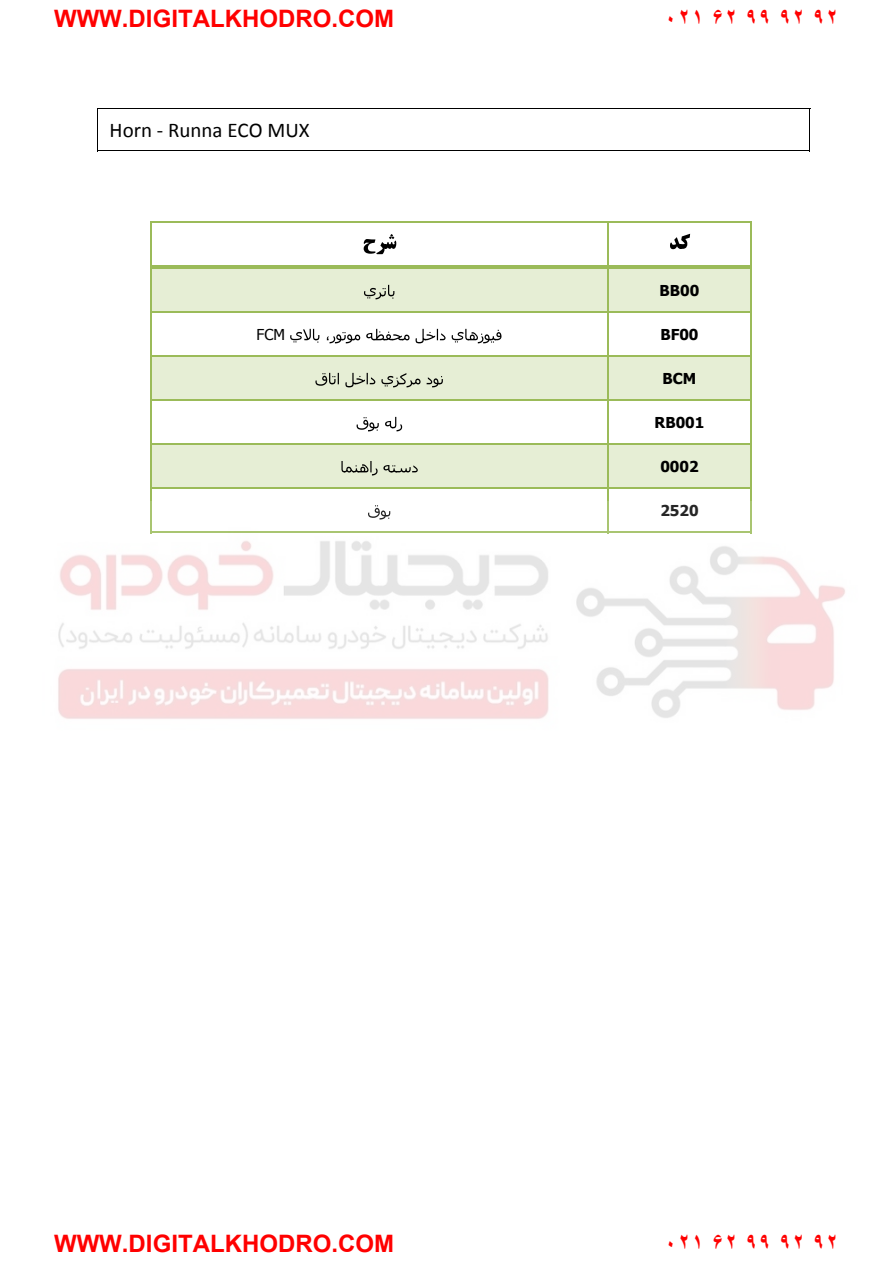
<style>
.page{position:relative;width:893px;height:1263px;background:#fff}
.page>*{position:absolute;margin:0;border:0;box-sizing:border-box;transform-origin:0 0}
.t1{font:700 24px "Arial";color:#f00}
.t2{font:21px "Calibri";color:#000}
.t3{font:700 15px "Tahoma";color:#000}
.t4{font:15px "Tahoma";color:#000}
</style>
<div class="page">
<hr style="left:97px;top:108px;width:713px;height:1px;background:#000">
<hr style="left:97px;top:109px;width:1px;height:42px;background:#000">
<hr style="left:97px;top:151px;width:542px;height:1px;background:#000">
<hr style="left:640px;top:151px;width:169px;height:1px;background:#000">
<hr style="left:809px;top:109px;width:1px;height:42px;background:#000">
<svg style="left:670px;top:234px;width:20px;height:15px"></svg>
<svg style="left:364px;top:234px;width:32px;height:20px"></svg>
<hr style="left:150px;top:222px;width:457px;height:1px;background:#9bbb59">
<hr style="left:609px;top:222px;width:141px;height:1px;background:#9bbb59">
<hr style="left:150px;top:223px;width:1px;height:43px;background:#9bbb59">
<hr style="left:607px;top:223px;width:2px;height:43px;background:#9bbb59">
<hr style="left:750px;top:223px;width:1px;height:43px;background:#9bbb59">
<div style="left:609px;top:269px;width:141px;height:43px;background:#e6eed5"></div>
<div style="left:151px;top:269px;width:456px;height:43px;background:#e6eed5"></div>
<svg style="left:364px;top:285px;width:30px;height:14px"></svg>
<hr style="left:151px;top:266px;width:456px;height:3px;background:#9bbb59">
<hr style="left:607px;top:266px;width:143px;height:3px;background:#9bbb59">
<hr style="left:150px;top:269px;width:1px;height:43px;background:#9bbb59">
<hr style="left:607px;top:269px;width:2px;height:43px;background:#9bbb59">
<hr style="left:750px;top:269px;width:1px;height:43px;background:#9bbb59">
<svg style="left:290px;top:329px;width:29px;height:14px"></svg>
<svg style="left:327px;top:332px;width:33px;height:11px"></svg>
<svg style="left:366px;top:329px;width:43px;height:11px"></svg>
<svg style="left:415px;top:329px;width:30px;height:14px"></svg>
<svg style="left:452px;top:329px;width:49px;height:14px"></svg>
<hr style="left:151px;top:312px;width:456px;height:1px;background:#9bbb59">
<hr style="left:609px;top:312px;width:141px;height:1px;background:#9bbb59">
<hr style="left:150px;top:313px;width:1px;height:43px;background:#9bbb59">
<hr style="left:607px;top:313px;width:2px;height:43px;background:#9bbb59">
<hr style="left:750px;top:313px;width:1px;height:43px;background:#9bbb59">
<div style="left:609px;top:357px;width:141px;height:43px;background:#e6eed5"></div>
<div style="left:151px;top:357px;width:456px;height:43px;background:#e6eed5"></div>
<svg style="left:427px;top:376px;width:16px;height:11px"></svg>
<svg style="left:381px;top:373px;width:39px;height:14px"></svg>
<svg style="left:345px;top:373px;width:30px;height:14px"></svg>
<svg style="left:315px;top:373px;width:24px;height:13px"></svg>
<hr style="left:151px;top:356px;width:456px;height:1px;background:#9bbb59">
<hr style="left:609px;top:356px;width:141px;height:1px;background:#9bbb59">
<hr style="left:150px;top:357px;width:1px;height:43px;background:#9bbb59">
<hr style="left:607px;top:357px;width:2px;height:43px;background:#9bbb59">
<hr style="left:750px;top:357px;width:1px;height:43px;background:#9bbb59">
<svg style="left:357px;top:417px;width:22px;height:14px"></svg>
<svg style="left:385px;top:417px;width:17px;height:14px"></svg>
<hr style="left:151px;top:400px;width:456px;height:1px;background:#9bbb59">
<hr style="left:609px;top:400px;width:141px;height:1px;background:#9bbb59">
<hr style="left:150px;top:401px;width:1px;height:43px;background:#9bbb59">
<hr style="left:607px;top:401px;width:2px;height:43px;background:#9bbb59">
<hr style="left:750px;top:401px;width:1px;height:43px;background:#9bbb59">
<div style="left:609px;top:445px;width:141px;height:43px;background:#e6eed5"></div>
<div style="left:151px;top:445px;width:456px;height:43px;background:#e6eed5"></div>
<svg style="left:341px;top:461px;width:77px;height:15px"></svg>
<hr style="left:151px;top:444px;width:456px;height:1px;background:#9bbb59">
<hr style="left:609px;top:444px;width:141px;height:1px;background:#9bbb59">
<hr style="left:150px;top:445px;width:1px;height:43px;background:#9bbb59">
<hr style="left:607px;top:445px;width:2px;height:43px;background:#9bbb59">
<hr style="left:750px;top:445px;width:1px;height:43px;background:#9bbb59">
<hr style="left:151px;top:488px;width:456px;height:1px;background:#9bbb59">
<hr style="left:609px;top:488px;width:141px;height:1px;background:#9bbb59">
<hr style="left:150px;top:489px;width:1px;height:44px;background:#9bbb59">
<hr style="left:607px;top:489px;width:2px;height:44px;background:#9bbb59">
<hr style="left:750px;top:489px;width:1px;height:44px;background:#9bbb59">
<img style="left:58px;top:501px;width:787px;height:218px">
<p class="t1" style="left:54px;top:2px;width:341px">WWW.DIGITALKHODRO.COM</p>
<p class="t1" style="left:664px;top:2px;width:176px">۰۲۱ ۶۲ ۹۹ ۹۲ ۹۲</p>
<p class="t2" style="left:110px;top:117px;width:202px">Horn - Runna ECO MUX</p>
<p class="t3" style="left:659px;top:280px;width:41px">BB00</p>
<p class="t4" style="left:257px;top:325px;width:30px">FCM</p>
<p class="t3" style="left:660px;top:324px;width:40px">BF00</p>
<p class="t3" style="left:662px;top:368px;width:35px">BCM</p>
<p class="t3" style="left:654px;top:412px;width:51px">RB001</p>
<p class="t3" style="left:660px;top:456px;width:40px">0002</p>
<p class="t3" style="left:660px;top:500px;width:40px">2520</p>
<p class="t1" style="left:54px;top:1227px;width:341px">WWW.DIGITALKHODRO.COM</p>
<p class="t1" style="left:664px;top:1227px;width:176px">۰۲۱ ۶۲ ۹۹ ۹۲ ۹۲</p>
</div>
